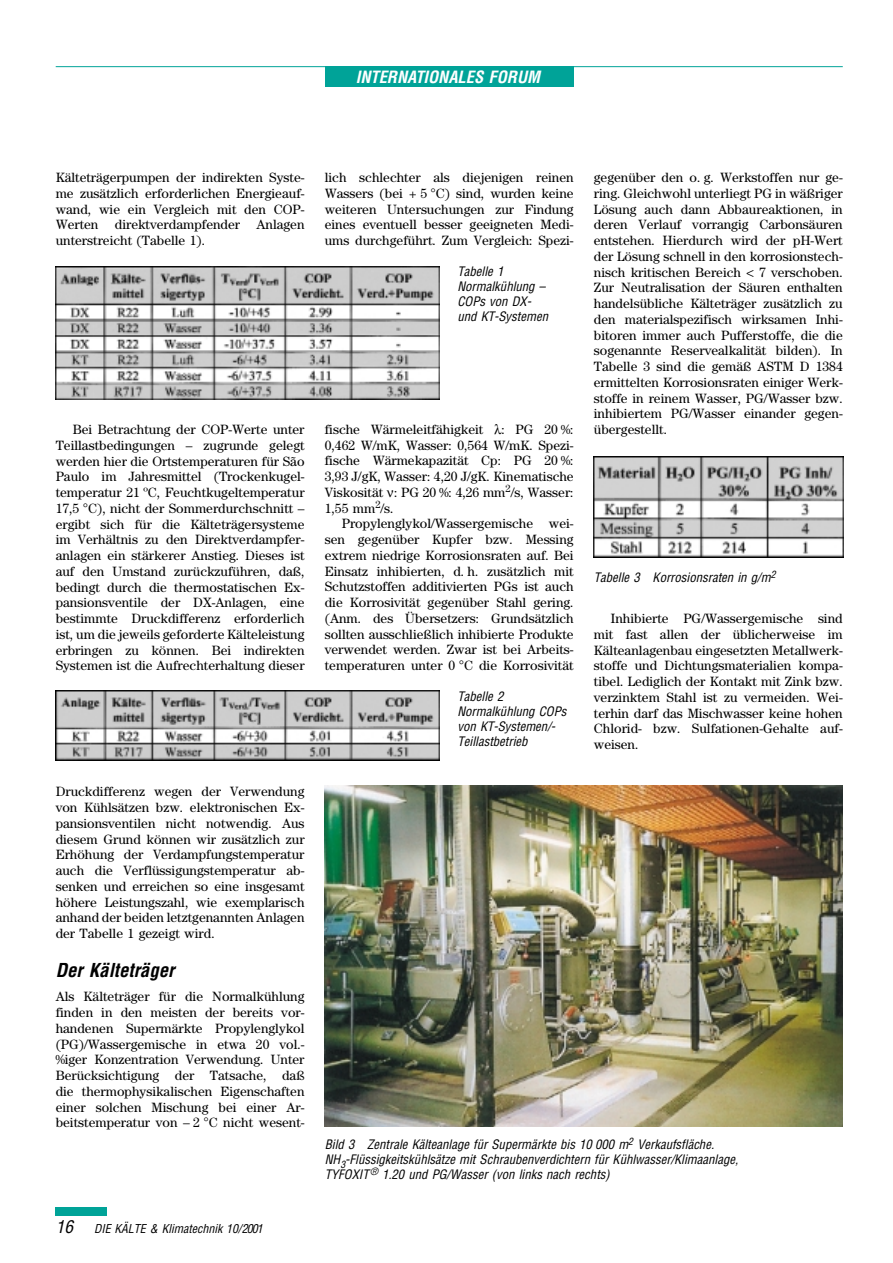
<style>
.page{position:relative;width:893px;height:1263px;background:#fff}
.page>*{position:absolute;margin:0;border:0;box-sizing:border-box;transform-origin:0 0}
.t1{font:italic 700 condensed 18.75px "Helvetica";color:#000}
.t2{font:italic 700 condensed 16.5px "Helvetica";color:#fff}
.t3{font:13.5px/15.8px "Century";color:#000;text-align:justify}
.t4{font:italic condensed 12.75px/15px "Helvetica";color:#000}
.t5{font:italic condensed 12px "Helvetica";color:#000}
.s1{font-size:17.25px}
</style>
<div class="page">
<div style="left:56px;top:1208px;width:51px;height:8px;background:#00a398"></div>
<div style="left:325px;top:67px;width:248px;height:20px;background:#00a398"></div>
<hr style="left:56px;top:66px;width:786px;height:1px;background:#00a398">
<img style="left:56px;top:266px;width:383px;height:134px">
<img style="left:56px;top:691px;width:383px;height:70px">
<img style="left:325px;top:786px;width:517px;height:341px">
<img style="left:594px;top:457px;width:249px;height:101px">
<p class="t2" style="left:356px;top:71px;width:186px">INTERNATIONALES FORUM</p>
<p class="t3" style="left:56px;top:171px;width:250px">Kälteträgerpumpen der indirekten Syste&shy;me zusätzlich erforderlichen Energieauf&shy;wand, wie ein Vergleich mit den COP-Werten direktverdampfender Anlagen unterstreicht (Tabelle 1).</p>
<p class="t3" style="left:56px;top:423px;width:250px;text-indent:17px">Bei Betrachtung der COP-Werte unter Teillastbedingungen – zugrunde gelegt werden hier die Ortstemperaturen für São Paulo im Jahresmittel (Trockenkugel&shy;temperatur 21 ºC, Feuchtkugeltemperatur 17,5 °C), nicht der Sommerdurchschnitt – ergibt sich für die Kälteträgersysteme im Verhältnis zu den Direktverdampfer&shy;anlagen ein stärkerer Anstieg. Dieses ist auf den Umstand zurückzuführen, daß, bedingt durch die thermostatischen Ex&shy;pansionsventile der DX-Anlagen, eine bestimmte Druckdifferenz erforderlich ist, um die jeweils geforderte Kälteleistung erbringen zu können. Bei indirekten Systemen ist die Aufrechterhaltung dieser</p>
<p class="t3" style="left:56px;top:785px;width:250px">Druckdifferenz wegen der Verwendung von Kühlsätzen bzw. elektronischen Ex&shy;pansionsventilen nicht notwendig. Aus diesem Grund können wir zusätzlich zur Erhöhung der Verdampfungstemperatur auch die Verflüssigungstemperatur ab&shy;senken und erreichen so eine insgesamt höhere Leistungszahl, wie exemplarisch anhand der beiden letztgenannten Anlagen der Tabelle 1 gezeigt wird.</p>
<h1 class="t1" style="left:56px;top:963px;width:120px">Der Kälteträger</h1>
<p class="t3" style="left:56px;top:990px;width:250px">Als Kälteträger für die Normalkühlung finden in den meisten der bereits vor&shy;handenen Supermärkte Propylenglykol (PG)/Wassergemische in etwa 20 vol.- %iger Konzentration Verwendung. Unter Berücksichtigung der Tatsache, daß die thermophysikalischen Eigenschaften einer solchen Mischung bei einer Ar&shy;beitstemperatur von – 2 °C nicht wesent-</p>
<p class="t5" style="left:56px;top:1224px;width:209px"><span class="s1">16</span> DIE KÄLTE &amp; Klimatechnik 10/2001</p>
<p class="t3" style="left:325px;top:171px;width:250px">lich schlechter als diejenigen reinen Wassers (bei + 5 °C) sind, wurden keine weiteren Untersuchungen zur Findung eines eventuell besser geeigneten Medi&shy;ums durchgeführt. Zum Vergleich: Spezi-</p>
<p class="t3" style="left:594px;top:171px;width:250px">gegenüber den o. g. Werkstoffen nur ge&shy;ring. Gleichwohl unterliegt PG in wäßriger Lösung auch dann Abbaureaktionen, in deren Verlauf vorrangig Carbonsäuren entstehen. Hierdurch wird der pH-Wert der Lösung schnell in den korrosionstech&shy;nisch kritischen Bereich</p>
<p class="t4" style="left:457px;top:265px;width:92px">Tabelle 1<br>Normalkühlung –<br>COPs von DX&shy;und KT-Systemen</p>
<p class="t3" style="left:594px;top:265px;width:250px;text-indent:165px">7 verschoben.<br>Zur Neutralisation der Säuren enthalten handelsübliche Kälteträger zusätzlich zu den materialspezifisch wirksamen Inhi&shy;bitoren immer auch Pufferstoffe, die die sogenannte Reservealkalität bilden). In Tabelle 3 sind die gemäß ASTM D 1384 ermittelten Korrosionsraten einiger Werk&shy;stoffe in reinem Wasser, PG/Wasser bzw. inhibiertem PG/Wasser einander gegen&shy;übergestellt.</p>
<p class="t3" style="left:325px;top:422px;width:250px;text-indent:177px">: PG 20 %:<br>0,462 W/mK, Wasser: 0,564 W/mK. Spezi&shy;fische Wärmekapazität Cp: PG 20 %:<br>3,93 J/gK, Wasser: 4,20 J/gK. Kinematische Viskosität : PG 20 %: 4,26 mm<sup>2</sup>/s, Wasser:<br>1,55 mm<sup>2</sup>/s.</p>
<p class="t3" style="left:325px;top:517px;width:250px;text-indent:17px">Propylenglykol/Wassergemische wei&shy;sen gegenüber Kupfer bzw. Messing extrem niedrige Korrosionsraten auf. Bei Einsatz inhibierten, d. h. zusätzlich mit Schutzstoffen additivierten PGs ist auch die Korrosivität gegenüber Stahl gering. (Anm. des Übersetzers: Grundsätzlich sollten ausschließlich inhibierte Produkte verwendet werden. Zwar ist bei Arbeits&shy;temperaturen unter 0 °C die Korrosivität</p>
<p class="t3" style="left:325px;top:422px;width:160px">fische Wärmeleitfähigkeit</p>
<p class="t4" style="left:594px;top:571px;width:183px">Tabelle 3 Korrosionsraten in g/m<sup>2</sup></p>
<p class="t3" style="left:594px;top:612px;width:250px;text-indent:17px">Inhibierte PG/Wassergemische sind mit fast allen der üblicherweise im Kälteanlagenbau eingesetzten Metallwerk&shy;stoffe und Dichtungsmaterialien kompa&shy;tibel. Lediglich der Kontakt mit Zink bzw. verzinktem Stahl ist zu vermeiden. Wei&shy;terhin darf das Mischwasser keine hohen Chlorid- bzw. Sulfationen-Gehalte auf&shy;weisen.</p>
<p class="t4" style="left:457px;top:690px;width:110px">Tabelle 2<br>Normalkühlung COPs von KT-Systemen/-<br>Teillastbetrieb</p>
<p class="t4" style="left:325px;top:1138px;width:415px">Bild 3 Zentrale Kälteanlage für Supermärkte bis 10 000 m<sup>2</sup> Verkaufsfläche.<br>NH<sub>3</sub>-Flüssigkeitskühlsätze mit Schraubenverdichtern für Kühlwasser/Klimaanlage,<br>TYFOXIT<sup>®</sup> 1.20 und PG/Wasser (von links nach rechts)</p>
</div>
